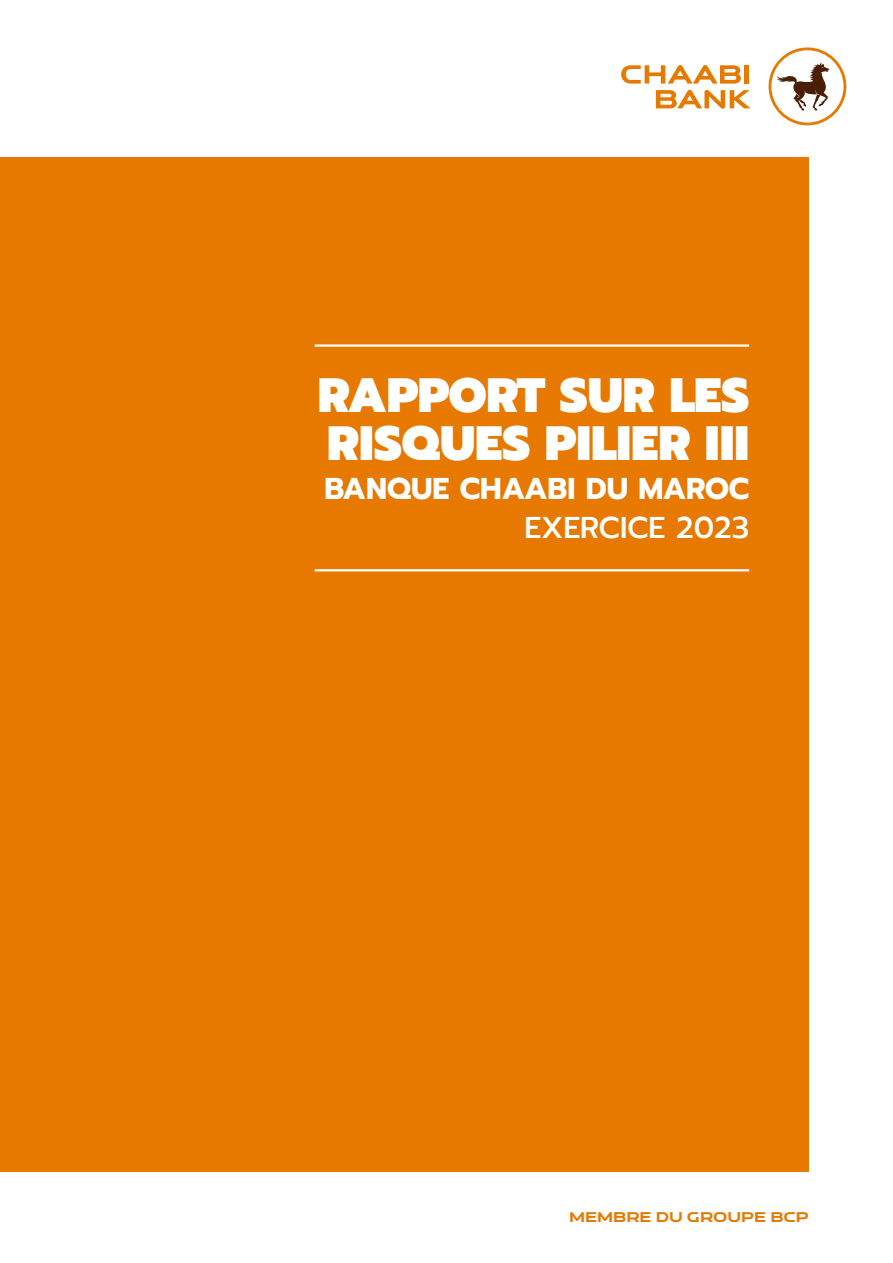
<style>
.page{position:relative;width:893px;height:1263px;background:#fff}
.page>*{position:absolute;margin:0;border:0;box-sizing:border-box;transform-origin:0 0}
.t1{font:900 48px/48px "Prompt";color:#fff}
.t2{font:700 30px "Prompt";color:#fff}
.t3{font:500 30px "Prompt";color:#fff}
.t4{font:13.5px "BCP TYPEA Regular";color:#e67900}
</style>
<div class="page">
<svg style="left:769px;top:47px;width:77px;height:78px"></svg>
<svg style="left:621px;top:65px;width:120px;height:19px"></svg>
<div style="left:744px;top:65px;width:5px;height:19px;background:#e67900"></div>
<svg style="left:656px;top:90px;width:95px;height:19px"></svg>
<div style="left:0;top:157px;width:809px;height:1014px;background:#e77900"></div>
<hr style="left:315px;top:344px;width:434px;height:3px;background:#fff">
<hr style="left:315px;top:569px;width:434px;height:2px;background:#fff">
<p class="t1" style="left:318px;top:372px;width:433px">RAPPORT SUR LES<br>RISQUES PILIER III</p>
<p class="t2" style="left:325px;top:466px;width:426px">BANQUE CHAABI DU MAROC</p>
<p class="t3" style="left:524px;top:506px;width:226px">EXERCICE 2023</p>
<p class="t4" style="left:569px;top:1209px;width:239px">MEM BRE DU GROUPE BCP</p>
</div>
